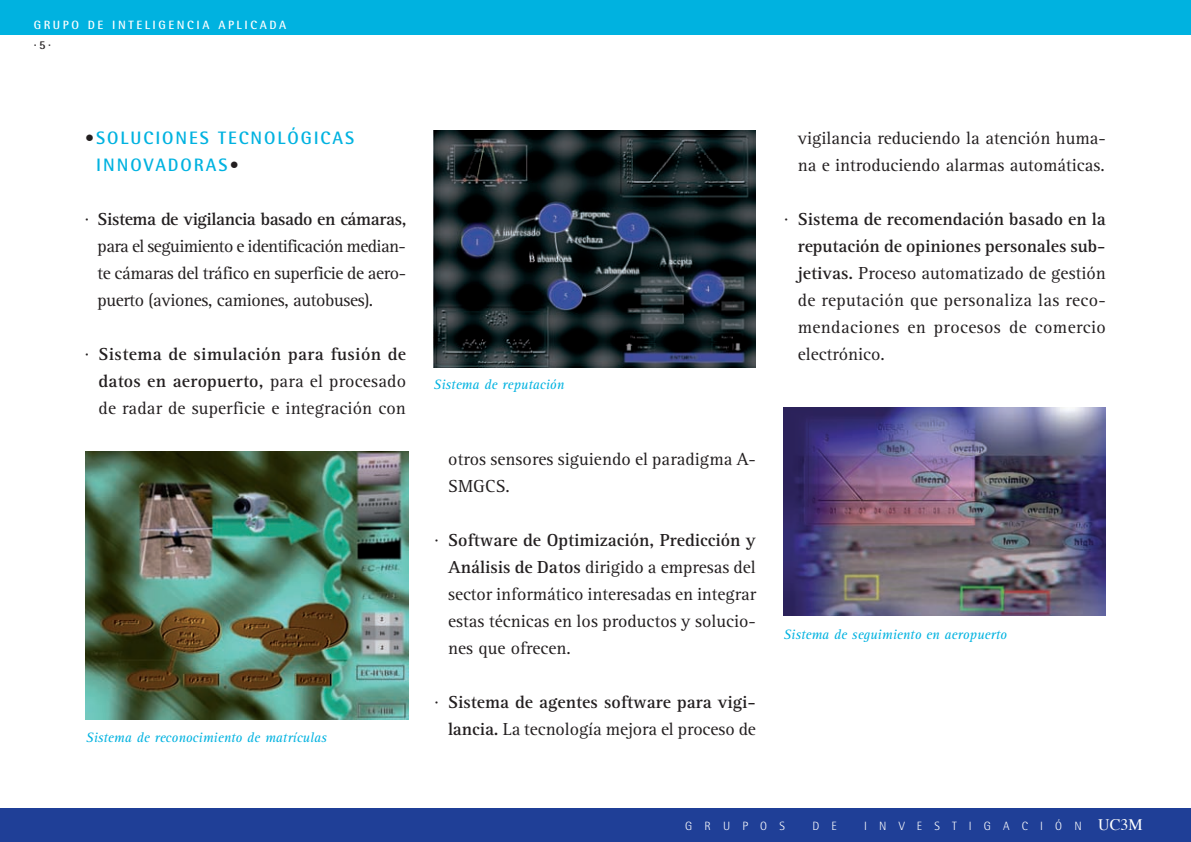
<style>
.page{position:relative;width:1191px;height:842px;background:#fff}
.page>*{position:absolute;margin:0;border:0;box-sizing:border-box;transform-origin:0 0}
.t1{font:18px/27px "Rotis Serif";color:#231f20;text-align:justify}
.t2{font:700 18px/27px "Rotis Serif";color:#231f20;text-align:right}
.t3{font:700 18px/27px "Rotis Semi Sans";letter-spacing:.105em;color:#00b2e0}
.t4{font:italic 14px "Rotis Serif";color:#00b2e0}
.t5{font:700 12px "Rotis Semi Sans";letter-spacing:.215em;color:#fff}
.t6{font:300 12px "Rotis Semi Sans";letter-spacing:1.01em;color:#fff}
.t7{font:700 12px "Rotis Semi Sans";color:#231f20}
.s1{color:#231f20}
.s2{font-weight:700}
.s3{font-weight:400}
.s4{font-family:"Times";font-weight:400;font-size:16px}
</style>
<div class="page">
<div style="left:0;top:1px;width:1190px;height:34px;background:#00b2e0"></div>
<div style="left:0;top:809px;width:1190px;height:33px;background:#1f3f97"></div>
<img style="left:86px;top:452px;width:322px;height:268px">
<img style="left:783px;top:408px;width:322px;height:208px">
<img style="left:433px;top:130px;width:322px;height:237px">
<p class="t5" style="left:34px;top:21px;width:254px">GRUPO DE INTELIGENCIA APLICADA</p>
<p class="t7" style="left:34px;top:41px;width:19px">·5·</p>
<p class="t3" style="left:96px;top:126px;width:259px;text-indent:-12px"><span class="s1">•</span>SOLUCIONES TECNOLÓGICAS<br>INNOVADORAS<span class="s1">•</span></p>
<p class="t1" style="left:98px;top:207px;width:310px;text-indent:-13px">· <span class="s2">Sistema de vigilancia basado en cámaras, </span>para el seguimiento e identificación median&shy;te cámaras del tráfico en superficie de aero&shy;puerto (aviones, camiones, autobuses).</p>
<p class="t1" style="left:99px;top:342px;width:309px;text-indent:-14px">· <span class="s2">Sistema de simulación para fusión de datos en aeropuerto,</span> para el procesado de radar de superficie e integración con</p>
<p class="t4" style="left:86px;top:732px;width:242px">Sistema de reconocimiento de matrículas</p>
<p class="t4" style="left:433px;top:379px;width:132px">Sistema de reputación</p>
<p class="t1" style="left:448px;top:447px;width:309px">otros sensores siguiendo el paradigma A-<br>SMGCS.</p>
<p class="t1" style="left:448px;top:528px;width:309px;text-indent:-14px">· <span class="s2">Software de Optimización, Predicción y Análisis de Datos</span> dirigido a empresas del sector informático interesadas en integrar estas técnicas en los productos y solucio&shy;nes que ofrecen.</p>
<p class="t2" style="left:434px;top:690px;width:323px"><span class="s3">·</span> Sistema de agentes software para vigi&shy;lancia. <span class="s3">La tecnología mejora el proceso de</span></p>
<p class="t1" style="left:797px;top:126px;width:309px">vigilancia reduciendo la atención huma&shy;na e introduciendo alarmas automáticas.</p>
<p class="t1" style="left:797px;top:207px;width:309px;text-indent:-14px">· <span class="s2">Sistema de recomendación basado en la reputación de opiniones personales sub&shy;jetivas.</span> Proceso automatizado de gestión de reputación que personaliza las reco&shy;mendaciones en procesos de comercio electrónico.</p>
<p class="t4" style="left:783px;top:629px;width:225px">Sistema de seguimiento en aeropuerto</p>
<p class="t6" style="left:685px;top:822px;width:101px">GRUPOS</p>
<p class="t6" style="left:812px;top:822px;width:26px">D E</p>
<p class="t6" style="left:864px;top:822px;width:280px">INVESTIGACIÓN <span class="s4">UC3M</span></p>
</div>
